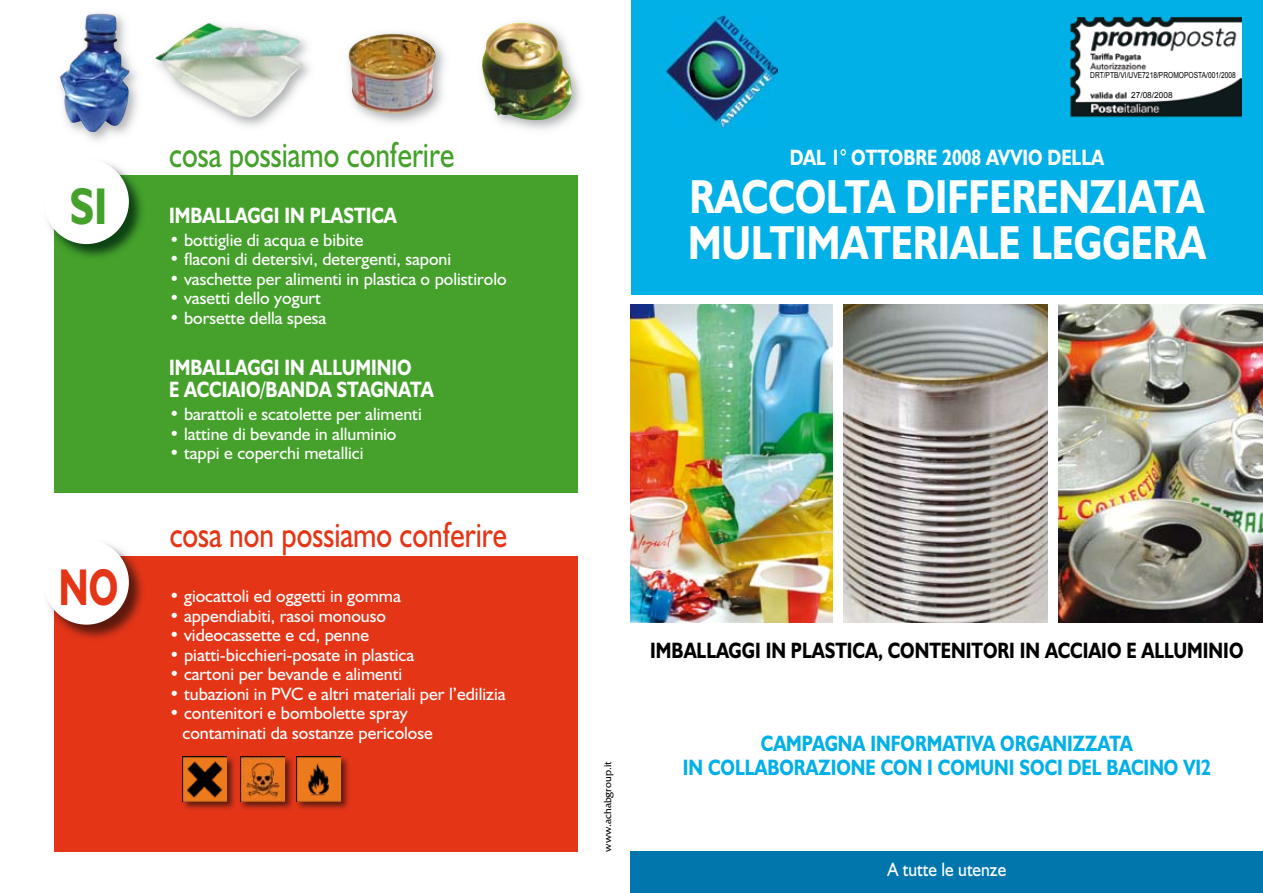
<style>
.page{position:relative;width:1263px;height:893px;background:#fff}
.page>*{position:absolute;margin:0;border:0;box-sizing:border-box;transform-origin:0 0}
.t1{font:700 52.05px "Humanist 521 BT";color:#45a12b;scale:.8 1}
.t2{font:700 52.05px "Humanist 521 BT";color:#e53517;scale:.7 1}
.t3{font:700 48px/45.9px "Humanist 521 BT";color:#fff;scale:.8 1}
.t4{font:36.6px "Humanist 521 BT";color:#e53517;scale:.8 1}
.t5{font:36.6px "Humanist 521 BT";color:#45a12b;scale:.8 1}
.t6{font:700 22.35px/22.5px "Humanist 521 BT";color:#fff;scale:.8 1}
.t7{font:700 22.35px/24px "Humanist 521 BT";color:#00b0e6;text-align:center;scale:.8 1}
.t8{font:700 22.35px "Humanist 521 BT";color:#000;scale:.8 1}
.t9{font:19.5px "Humanist 521 BT";color:#fff;scale:.9 1}
.t10{font:18px/19.5px "Humanist 521 BT";color:#fff}
.t11{font:10.5px "Friz Quadrata";color:#000}
.t12{font:8.25px "Arial";color:#000;scale:.8 1}
.t13{font:8.25px "Arial";color:#000}
</style>
<div class="page">
<div style="left:631px;top:0;width:632px;height:295px;background:#00b0e6"></div>
<img style="left:666px;top:16px;width:112px;height:111px">
<img style="left:1070px;top:17px;width:171px;height:101px">
<div style="left:1128px;top:89px;width:42px;height:10px;background:#fff"></div>
<div style="left:1148px;top:59px;width:86px;height:13px;background:#fff"></div>
<img style="left:631px;top:304px;width:202px;height:318px">
<img style="left:843px;top:304px;width:205px;height:318px">
<img style="left:1058px;top:304px;width:205px;height:318px">
<div style="left:631px;top:851px;width:632px;height:42px;background:#0076ad"></div>
<div style="left:54px;top:176px;width:524px;height:317px;background:#45a12b"></div>
<img style="left:47px;top:162px;width:101px;height:73px">
<img style="left:54px;top:176px;width:94px;height:81px">
<div style="left:44px;top:159px;width:85px;height:85px;background:#fff;border-radius:50%"></div>
<div style="left:54px;top:556px;width:524px;height:295px;background:#e53517"></div>
<img style="left:47px;top:544px;width:81px;height:72px">
<img style="left:54px;top:556px;width:89px;height:83px">
<div style="left:44px;top:540px;width:85px;height:85px;background:#fff;border-radius:50%"></div>
<img style="left:182px;top:756px;width:167px;height:54px">
<img style="left:182px;top:757px;width:45px;height:44px">
<img style="left:240px;top:757px;width:44px;height:44px">
<img style="left:294px;top:756px;width:1px;height:54px">
<img style="left:296px;top:757px;width:44px;height:44px">
<img style="left:59px;top:14px;width:71px;height:118px">
<img style="left:346px;top:31px;width:95px;height:85px">
<img style="left:154px;top:22px;width:151px;height:97px">
<img style="left:481px;top:23px;width:91px;height:98px">
<h1 class="t1" style="left:69px;top:174px;width:49px">SI</h1>
<h1 class="t2" style="left:59px;top:555px;width:86px">NO</h1>
<h3 class="t5" style="left:169px;top:132px;width:358px">cosa possiamo conferire</h3>
<p class="t6" style="left:169px;top:204px;width:286px">IMBALLAGGI IN PLASTICA</p>
<p class="t10" style="left:169px;top:229px;width:196px">• bottiglie di acqua e bibite</p>
<p class="t10" style="left:169px;top:249px;width:284px">• flaconi di detersivi, detergenti, saponi</p>
<p class="t10" style="left:169px;top:268px;width:339px">• vaschette per alimenti in plastica o polistirolo</p>
<p class="t10" style="left:169px;top:288px;width:153px">• vasetti dello yogurt</p>
<p class="t10" style="left:169px;top:307px;width:159px">• borsette della spesa</p>
<p class="t6" style="left:169px;top:356px;width:332px">IMBALLAGGI IN ALLUMINIO<br>E ACCIAIO/BANDA STAGNATA</p>
<p class="t10" style="left:169px;top:404px;width:254px">• barattoli e scatolette per alimenti</p>
<p class="t10" style="left:169px;top:423px;width:229px">• lattine di bevande in alluminio</p>
<p class="t10" style="left:169px;top:443px;width:196px">• tappi e coperchi metallici</p>
<h3 class="t4" style="left:170px;top:512px;width:423px">cosa non possiamo conferire</h3>
<p class="t10" style="left:169px;top:586px;width:233px">• giocattoli ed oggetti in gomma</p>
<p class="t10" style="left:169px;top:606px;width:218px">• appendiabiti, rasoi monouso</p>
<p class="t10" style="left:169px;top:625px;width:202px">• videocassette e cd, penne</p>
<p class="t10" style="left:169px;top:645px;width:247px">• piatti-bicchieri-posate in plastica</p>
<p class="t10" style="left:169px;top:664px;width:235px">• cartoni per bevande e alimenti</p>
<p class="t10" style="left:169px;top:684px;width:338px">• tubazioni in PVC e altri materiali per l’edilizia</p>
<p class="t10" style="left:182px;top:703px;width:252px;text-indent:-13px">• contenitori e bombolette spray contaminati da sostanze pericolose</p>
<p class="t12" style="left:1090px;top:71px;width:183px">DRT/PTB/VI/UVE7218/PROMOPOSTA/001/2008</p>
<p class="t6" style="left:790px;top:145px;width:394px">DAL 1° OTTOBRE 2008 AVVIO DELLA</p>
<p class="t13" style="left:1131px;top:90px;width:43px">27/08/2008</p>
<h2 class="t3" style="left:688px;top:173px;width:649px">RACCOLTA DIFFERENZIATA<br>MULTIMATERIALE LEGGERA</h2>
<p class="t11" style="left:602px;top:851px;width:92px;rotate:-90deg">www.achabgroup.it</p>
<p class="t8" style="left:650px;top:636px;width:743px">IMBALLAGGI IN PLASTICA, CONTENITORI IN ACCIAIO E ALLUMINIO</p>
<p class="t7" style="left:683px;top:731px;width:662px">CAMPAGNA INFORMATIVA ORGANIZZATA<br>IN COLLABORAZIONE CON I COMUNI SOCI DEL BACINO VI2</p>
<p class="t9" style="left:887px;top:857px;width:133px">A tutte le utenze</p>
</div>
